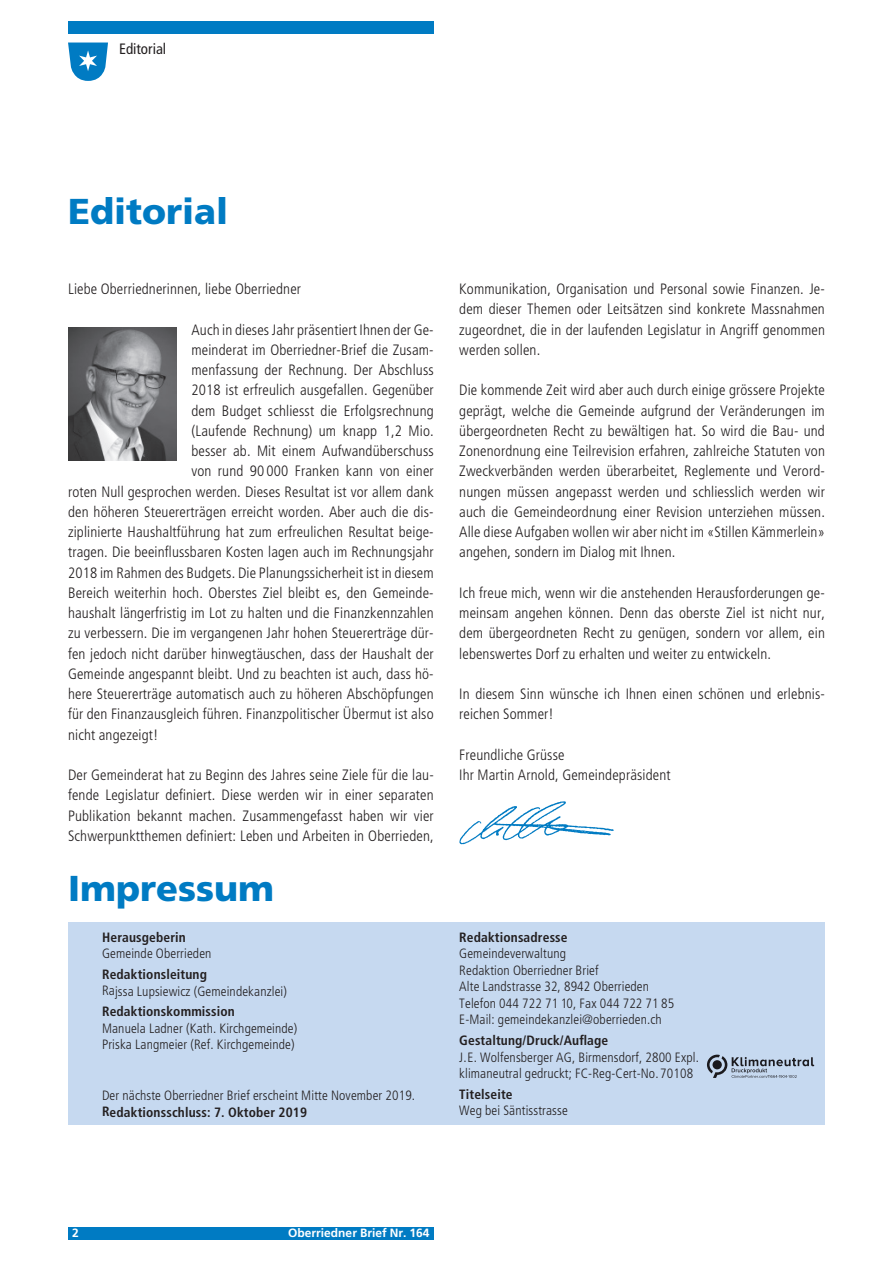
<style>
.page{position:relative;width:893px;height:1263px;background:#fff}
.page>*{position:absolute;margin:0;border:0;box-sizing:border-box;transform-origin:0 0}
.t1{font:900 36px "Frutiger";color:#007bc3}
.t2{font:300 condensed 15px/20.2px "Frutiger";letter-spacing:.01em;color:#231f20;text-align:justify}
.t3{font:condensed 15px "Frutiger";color:#231f20}
.t4{font:300 condensed 13.5px/16.5px "Frutiger";letter-spacing:.01em;color:#231f20}
.t5{font:700 condensed 13.5px "Frutiger";letter-spacing:.01em;color:#231f20}
.t6{font:700 12px "Frutiger";color:#fff}
</style>
<div class="page">
<div style="left:68px;top:21px;width:366px;height:13px;background:#007bc3"></div>
<svg style="left:68px;top:43px;width:40px;height:38px"></svg>
<div style="left:68px;top:1227px;width:366px;height:12px;background:#007bc3"></div>
<div style="left:68px;top:922px;width:757px;height:202px;background:#c6d9f0"></div>
<img style="left:68px;top:327px;width:108px;height:134px">
<img style="left:459px;top:801px;width:155px;height:44px">
<svg style="left:707px;top:1055px;width:107px;height:23px"></svg>
<p class="t3" style="left:119px;top:40px;width:49px">Editorial</p>
<h1 class="t1" style="left:68px;top:189px;width:162px">Editorial</h1>
<p class="t2" style="left:68px;top:279px;width:235px">Liebe Oberriednerinnen, liebe Oberriedner</p>
<p class="t2" style="left:191px;top:319px;width:244px">Auch in dieses Jahr präsentiert Ihnen der Ge-</p>
<p class="t2" style="left:191px;top:340px;width:244px">meinderat im Oberriedner-Brief die Zusam-</p>
<p class="t2" style="left:191px;top:360px;width:244px">menfassung der Rechnung. Der Abschluss</p>
<p class="t2" style="left:191px;top:380px;width:244px">2018 ist erfreulich ausgefallen. Gegenüber</p>
<p class="t2" style="left:191px;top:400px;width:244px">dem Budget schliesst die Erfolgsrechnung</p>
<p class="t2" style="left:191px;top:421px;width:244px">(Laufende Rechnung) um knapp 1,2 Mio.</p>
<p class="t2" style="left:191px;top:441px;width:244px">besser ab. Mit einem Aufwandüberschuss</p>
<p class="t2" style="left:191px;top:461px;width:244px">von rund 90 000 Franken kann von einer</p>
<p class="t2" style="left:68px;top:481px;width:367px">roten Null gesprochen werden. Dieses Resultat ist vor allem dank</p>
<p class="t2" style="left:68px;top:502px;width:367px">den höheren Steuererträgen erreicht worden. Aber auch die dis-</p>
<p class="t2" style="left:68px;top:522px;width:367px">ziplinierte Haushaltführung hat zum erfreulichen Resultat beige-</p>
<p class="t2" style="left:68px;top:542px;width:367px">tragen. Die beeinflussbaren Kosten lagen auch im Rechnungsjahr</p>
<p class="t2" style="left:68px;top:562px;width:367px">2018 im Rahmen des Budgets. Die Planungssicherheit ist in diesem</p>
<p class="t2" style="left:68px;top:583px;width:367px">Bereich weiterhin hoch. Oberstes Ziel bleibt es, den Gemeinde-</p>
<p class="t2" style="left:68px;top:603px;width:367px">haushalt längerfristig im Lot zu halten und die Finanzkennzahlen</p>
<p class="t2" style="left:68px;top:623px;width:367px">zu verbessern. Die im vergangenen Jahr hohen Steuererträge dür-</p>
<p class="t2" style="left:68px;top:643px;width:367px">fen jedoch nicht darüber hinwegtäuschen, dass der Haushalt der</p>
<p class="t2" style="left:68px;top:664px;width:367px">Gemeinde angespannt bleibt. Und zu beachten ist auch, dass hö-</p>
<p class="t2" style="left:68px;top:684px;width:367px">here Steuererträge automatisch auch zu höheren Abschöpfungen</p>
<p class="t2" style="left:68px;top:704px;width:367px">für den Finanzausgleich führen. Finanzpolitischer Übermut ist also</p>
<p class="t2" style="left:68px;top:724px;width:92px">nicht angezeigt!</p>
<p class="t2" style="left:68px;top:765px;width:367px">Der Gemeinderat hat zu Beginn des Jahres seine Ziele für die lau&shy;fende Legislatur definiert. Diese werden wir in einer separaten Publikation bekannt machen. Zusammengefasst haben wir vier Schwerpunktthemen definiert: Leben und Arbeiten in Oberrieden,</p>
<h1 class="t1" style="left:68px;top:866px;width:208px">Impressum</h1>
<p class="t5" style="left:102px;top:929px;width:85px">Herausgeberin</p>
<p class="t4" style="left:102px;top:945px;width:111px">Gemeinde Oberrieden</p>
<p class="t5" style="left:102px;top:966px;width:106px">Redaktionsleitung</p>
<p class="t4" style="left:102px;top:983px;width:186px">Rajssa Lupsiewicz (Gemeindekanzlei)</p>
<p class="t5" style="left:102px;top:1003px;width:134px">Redaktionskommission</p>
<p class="t4" style="left:102px;top:1020px;width:197px">Manuela Ladner (Kath. Kirchgemeinde)<br>Priska Langmeier (Ref. Kirchgemeinde)</p>
<p class="t4" style="left:102px;top:1087px;width:315px">Der nächste Oberriedner Brief erscheint Mitte November 2019.</p>
<p class="t5" style="left:102px;top:1104px;width:207px">Redaktionsschluss: 7. Oktober 2019</p>
<p class="t2" style="left:459px;top:279px;width:367px">Kommunikation, Organisation und Personal sowie Finanzen. Je&shy;dem dieser Themen oder Leitsätzen sind konkrete Massnahmen zugeordnet, die in der laufenden Legislatur in Angriff genommen werden sollen.</p>
<p class="t2" style="left:459px;top:380px;width:367px">Die kommende Zeit wird aber auch durch einige grössere Projekte geprägt, welche die Gemeinde aufgrund der Veränderungen im übergeordneten Recht zu bewältigen hat. So wird die Bau- und Zonenordnung eine Teilrevision erfahren, zahlreiche Statuten von Zweckverbänden werden überarbeitet, Reglemente und Verord&shy;nungen müssen angepasst werden und schliesslich werden wir auch die Gemeindeordnung einer Revision unterziehen müssen.<br>Alle diese Aufgaben wollen wir aber nicht im «Stillen Kämmerlein» angehen, sondern im Dialog mit Ihnen.</p>
<p class="t2" style="left:459px;top:583px;width:367px">Ich freue mich, wenn wir die anstehenden Herausforderungen ge&shy;meinsam angehen können. Denn das oberste Ziel ist nicht nur, dem übergeordneten Recht zu genügen, sondern vor allem, ein lebenswertes Dorf zu erhalten und weiter zu entwickeln.</p>
<p class="t2" style="left:459px;top:684px;width:367px">In diesem Sinn wünsche ich Ihnen einen schönen und erlebnis&shy;reichen Sommer!</p>
<p class="t2" style="left:459px;top:745px;width:213px">Freundliche Grüsse<br>Ihr Martin Arnold, Gemeindepräsident</p>
<p class="t5" style="left:459px;top:929px;width:110px">Redaktionsadresse</p>
<p class="t4" style="left:459px;top:945px;width:217px">Gemeindeverwaltung<br>Redaktion Oberriedner Brief<br>Alte Landstrasse 32, 8942 Oberrieden Telefon 044 722 71 10, Fax 044 722 71 85<br>E-Mail: gemeindekanzlei@oberrieden.ch</p>
<p class="t5" style="left:459px;top:1032px;width:151px">Gestaltung/Druck/Auflage</p>
<p class="t4" style="left:459px;top:1049px;width:241px">J. E. Wolfensberger AG, Birmensdorf, 2800 Expl. klimaneutral gedruckt; FC-Reg-Cert-No. 70108</p>
<p class="t5" style="left:459px;top:1086px;width:55px">Titelseite</p>
<p class="t4" style="left:459px;top:1102px;width:110px">Weg bei Säntisstrasse</p>
<p class="t6" style="left:72px;top:1226px;width:8px">2</p>
<p class="t6" style="left:288px;top:1226px;width:143px">Oberriedner Brief Nr. 164</p>
</div>
